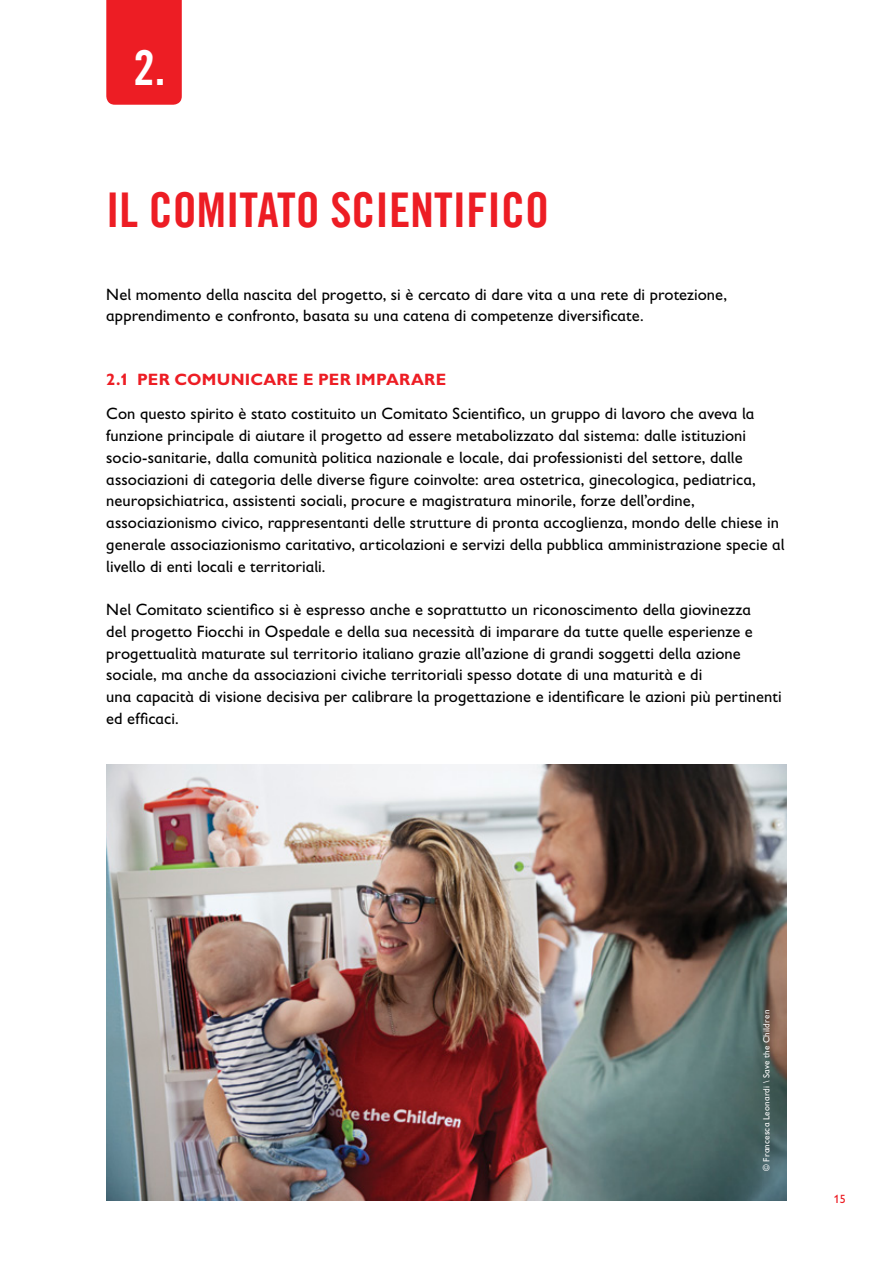
<style>
.page{position:relative;width:893px;height:1263px;background:#fff}
.page>*{position:absolute;margin:0;border:0;box-sizing:border-box;transform-origin:0 0}
.t1{font:48px "Trade Gothic LT Com Bd Cn 20";color:#ed1d24}
.t2{font:48px "Trade Gothic LT Com Bd Cn 20";color:#fff}
.t3{font:16.5px/21.8px "Gill Sans Infant Std";letter-spacing:.005em;color:#000}
.t4{font:700 16.5px "Gill Sans Infant Std";color:#ed1d24}
.t5{font:12px "Gill Sans Infant Std";color:#ed1d24}
.t6{font:9px "Gill Sans Infant Std";letter-spacing:.025em;color:#fff}
</style>
<div class="page">
<div style="left:106px;top:0;width:76px;height:105px;background:#ed1d24"></div>
<img style="left:106px;top:764px;width:681px;height:436px">
<h1 class="t2" style="left:133px;top:39px;width:33px">2.</h1>
<h1 class="t1" style="left:106px;top:181px;width:245px">IL COMITATO SCIEN</h1>
<h1 class="t1" style="left:434px;top:181px;width:38px">TIFICO</h1>
<p class="t3" style="left:106px;top:283px;width:622px">Nel momento della nascita del progetto, si è cercato di dare vita a una rete di protezione, apprendimento e confronto, basata su una catena di competenze diversificate.</p>
<p class="t4" style="left:106px;top:369px;width:34px">2.1 PER</p>
<p class="t4" style="left:175px;top:369px;width:14px">COMUNICARE</p>
<p class="t4" style="left:303px;top:369px;width:27px">E PER</p>
<p class="t4" style="left:355px;top:369px;width:13px">IMPARARE</p>
<p class="t3" style="left:106px;top:403px;width:680px">Con questo spirito è stato costituito un Comitato Scientifico, un gruppo di lavoro che aveva la funzione principale di aiutare il progetto ad essere metabolizzato dal sistema: dalle istituzioni socio-sanitarie, dalla comunità politica nazionale e locale, dai professionisti del settore, dalle associazioni di categoria delle diverse figure coinvolte: area ostetrica, ginecologica, pediatrica, neuropsichiatrica, assistenti sociali, procure e magistratura minorile, forze dell’ordine, associazionismo civico, rappresentanti delle strutture di pronta accoglienza, mondo delle chiese in generale associazionismo caritativo, articolazioni e servizi della pubblica amministrazione specie al livello di enti locali e territoriali.</p>
<p class="t3" style="left:106px;top:598px;width:677px">Nel Comitato scientifico si è espresso anche e soprattutto un riconoscimento della giovinezza<br>del progetto Fiocchi in Ospedale e della sua necessità di imparare da tutte quelle esperienze e progettualità maturate sul territorio italiano grazie all’azione di grandi soggetti della azione sociale, ma anche da associazioni civiche territoriali spesso dotate di una maturità e di<br>una capacità di visione decisiva per calibrare la progettazione e identificare le azioni più pertinenti ed efficaci.</p>
<p class="t6" style="left:761px;top:1171px;width:162px;rotate:-90deg">© Francesca Leonardi \ Save the Children</p>
<p class="t5" style="left:834px;top:1192px;width:13px">15</p>
</div>
